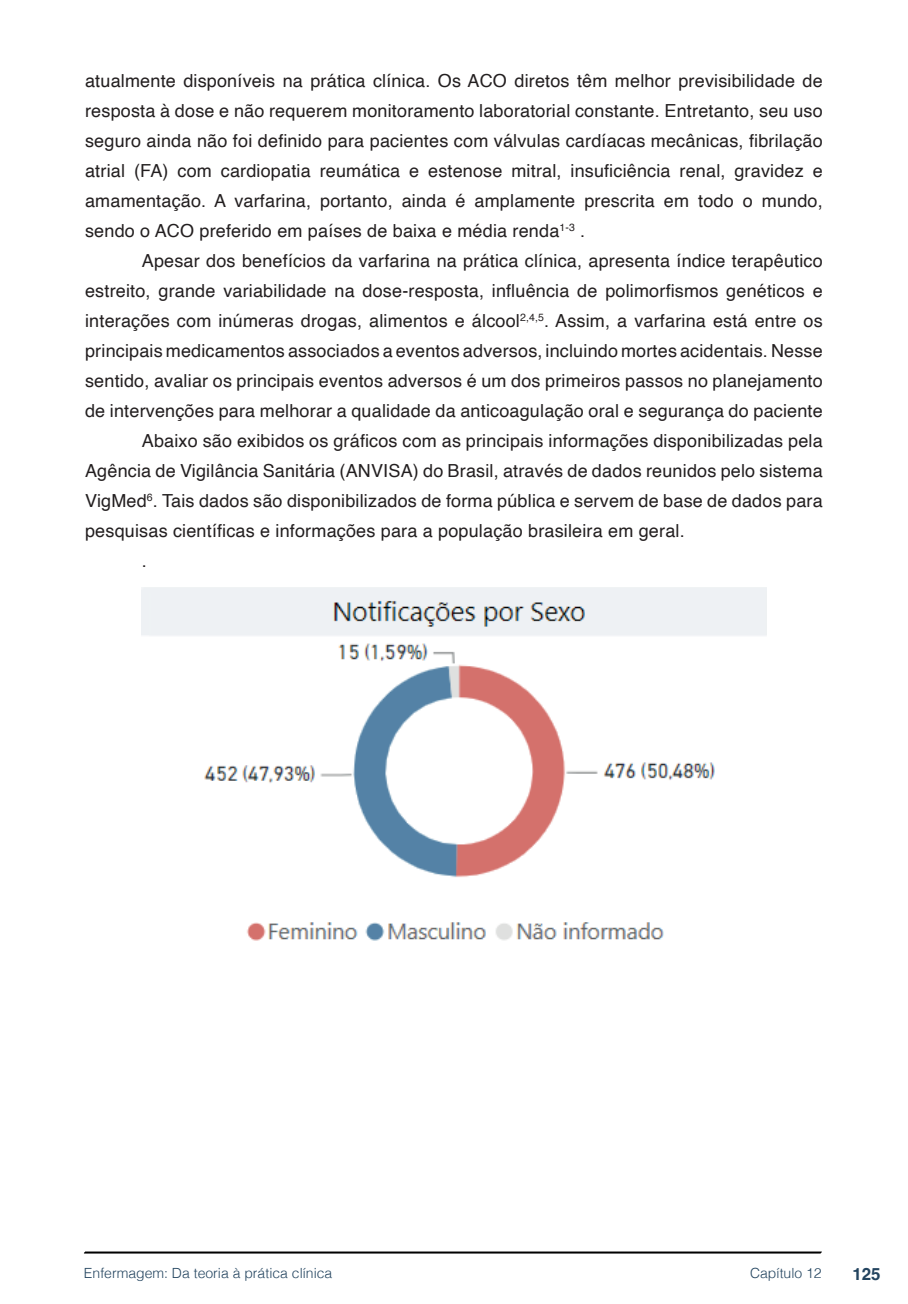
<style>
.page{position:relative;width:908px;height:1304px;background:#fff}
.page>*{position:absolute;margin:0;border:0;box-sizing:border-box;transform-origin:0 0}
.txt{font:18px/30px "Helvetica";letter-spacing:.01em;color:#231f20;text-align:justify}
.t1{font:700 16.8px "Helvetica";color:#23445f}
.t2{font:300 14px "Helvetica";color:#23445f}
</style>
<div class="page">
<svg style="left:84px;top:1251px;width:737px;height:3px;background:#515151"></svg>
<img style="left:141px;top:587px;width:625px;height:354px">
<p class="txt" style="left:85px;top:66px;width:738px">atualmente disponíveis na prática clínica. Os ACO diretos têm melhor previsibilidade de resposta à dose e não requerem monitoramento laboratorial constante. Entretanto, seu uso seguro ainda não foi definido para pacientes com válvulas cardíacas mecânicas, fibrilação atrial (FA) com cardiopatia reumática e estenose mitral, insuficiência renal, gravidez e amamentação. A varfarina, portanto, ainda é amplamente prescrita em todo o mundo, sendo o ACO preferido em países de baixa e média renda<sup>1-3</sup> .</p>
<p class="txt" style="left:85px;top:246px;width:738px;text-indent:57px">Apesar dos benefícios da varfarina na prática clínica, apresenta índice terapêutico estreito, grande variabilidade na dose-resposta, influência de polimorfismos genéticos e interações com inúmeras drogas, alimentos e álcool<sup>2,4,5</sup>. Assim, a varfarina está entre os principais medicamentos associados a eventos adversos, incluindo mortes acidentais. Nesse sentido, avaliar os principais eventos adversos é um dos primeiros passos no planejamento de intervenções para melhorar a qualidade da anticoagulação oral e segurança do paciente</p>
<p class="txt" style="left:85px;top:426px;width:738px;text-indent:57px">Abaixo são exibidos os gráficos com as principais informações disponibilizadas pela Agência de Vigilância Sanitária (ANVISA) do Brasil, através de dados reunidos pelo sistema VigMed<sup>6</sup>. Tais dados são disponibilizados de forma pública e servem de base de dados para pesquisas científicas e informações para a população brasileira em geral.</p>
<p class="txt" style="left:142px;top:546px;width:7px">.</p>
<p class="t2" style="left:84px;top:1261px;width:250px">Enfermagem: Da teoria à prática clínica</p>
<p class="t2" style="left:749px;top:1261px;width:73px">Capítulo 12</p>
<p class="t1" style="left:851px;top:1264px;width:30px">125</p>
</div>
